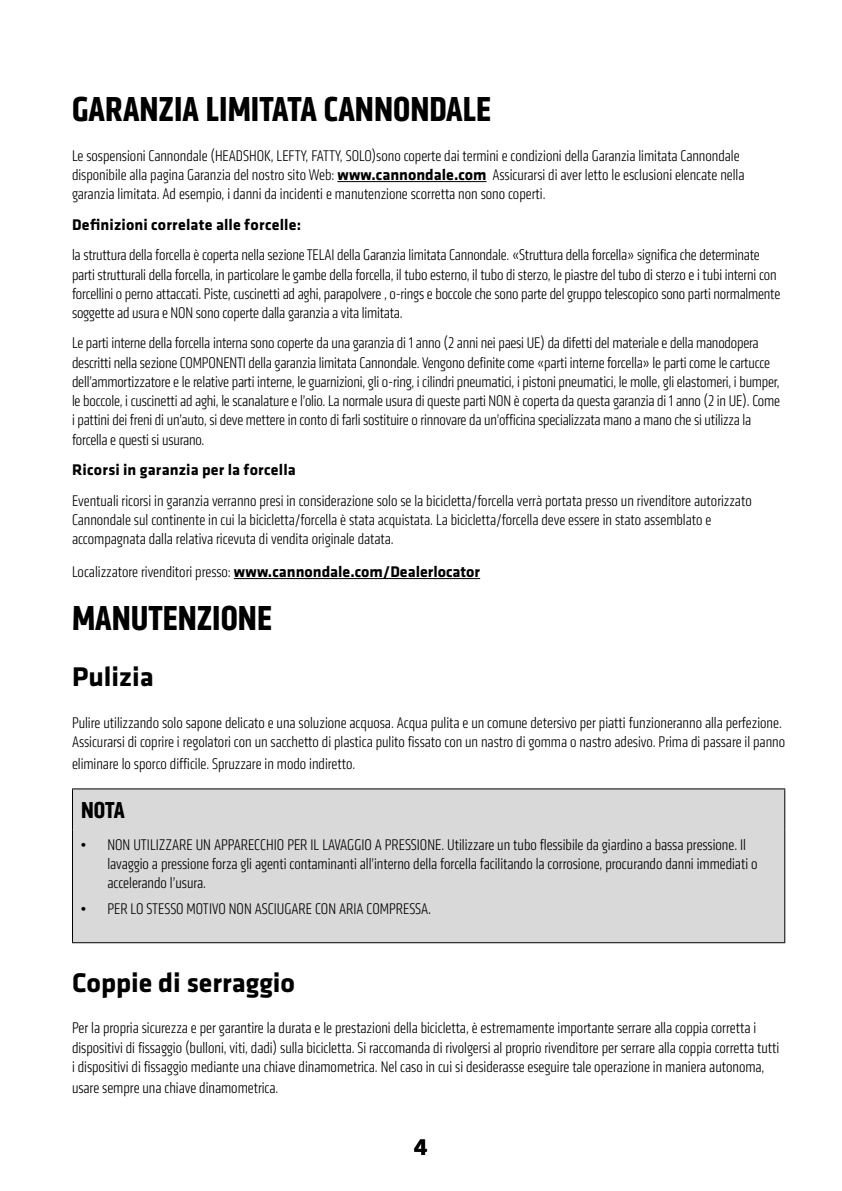
<style>
.page{position:relative;width:842px;height:1191px;background:#fff}
.page>*{position:absolute;margin:0;border:0;box-sizing:border-box;transform-origin:0 0}
.t1{font:700 condensed 36px "Klavika";color:#000}
.t2{font:700 28px "Klavika Basic";color:#000}
.t3{font:700 condensed 24px "Klavika";color:#000}
.t4{font:700 24px "Klavika Basic";color:#000}
.t5{font:300 condensed 16px/19.2px "Klavika";color:#000}
.t6{font:700 16px "Klavika Basic";letter-spacing:.01em;color:#000}
.s1{font-family:"Klavika Basic";font-weight:700;font-stretch:normal}
.s2{font-family:"Klavika";font-weight:300;font-stretch:condensed}
.s3{font-size:17px}
</style>
<div class="page">
<hr style="left:337px;top:181px;width:149px;height:1px;background:#000">
<hr style="left:234px;top:578px;width:246px;height:1px;background:#000">
<div style="left:73px;top:789px;width:711px;height:153px;background:#d9d9d9"></div>
<hr style="left:72px;top:942px;width:713px;height:1px;background:#000">
<hr style="left:72px;top:788px;width:713px;height:1px;background:#000">
<hr style="left:72px;top:789px;width:1px;height:41px;background:#000">
<hr style="left:784px;top:789px;width:1px;height:41px;background:#000">
<hr style="left:72px;top:830px;width:1px;height:112px;background:#000">
<hr style="left:784px;top:830px;width:1px;height:112px;background:#000">
<h1 class="t1" style="left:72px;top:86px;width:421px">GARANZIA LIMITATA CANNONDALE</h1>
<p class="t5" style="left:72px;top:146px;width:674px">Le sospensioni Cannondale (HEADSHOK, LEFTY, FATTY, SOLO)sono coperte dai termini e condizioni della Garanzia limitata Cannondale disponibile alla pagina Garanzia del nostro sito Web: <span class="s1">www.cannondale.com</span> Assicurarsi di aver letto le esclusioni elencate nella garanzia limitata. Ad esempio, i danni da incidenti e manutenzione scorretta non sono coperti.</p>
<p class="t6" style="left:72px;top:213px;width:231px">Definizioni correlate alle forcelle:</p>
<p class="t5" style="left:72px;top:246px;width:710px">la struttura della forcella è coperta nella sezione TELAI della Garanzia limitata Cannondale. «Struttura della forcella» significa che determinate parti strutturali della forcella, in particolare le gambe della forcella, il tubo esterno, il tubo di sterzo, le piastre del tubo di sterzo e i tubi interni con forcellini o perno attaccati. Piste, cuscinetti ad aghi, parapolvere , o-rings e boccole che sono parte del gruppo telescopico sono parti normalmente soggette ad usura e NON sono coperte dalla garanzia a vita limitata.</p>
<p class="t5" style="left:72px;top:334px;width:709px">Le parti interne della forcella interna sono coperte da una garanzia di 1 anno (2 anni nei paesi UE) da difetti del materiale e della manodopera descritti nella sezione COMPONENTI della garanzia limitata Cannondale. Vengono definite come «parti interne forcella» le parti come le cartucce dell’ammortizzatore e le relative parti interne, le guarnizioni, gli o-ring, i cilindri pneumatici, i pistoni pneumatici, le molle, gli elastomeri, i bumper, le boccole, i cuscinetti ad aghi, le scanalature e l’olio. La normale usura di queste parti NON è coperta da questa garanzia di 1 anno (2 in UE). Come i pattini dei freni di un’auto, si deve mettere in conto di farli sostituire o rinnovare da un’officina specializzata mano a mano che si utilizza la forcella e questi si usurano.</p>
<p class="t6" style="left:72px;top:458px;width:225px">Ricorsi in garanzia per la forcella</p>
<p class="t5" style="left:72px;top:491px;width:681px">Eventuali ricorsi in garanzia verranno presi in considerazione solo se la bicicletta/forcella verrà portata presso un rivenditore autorizzato<br>Cannondale sul continente in cui la bicicletta/forcella è stata acquistata. La bicicletta/forcella deve essere in stato assemblato e accompagnata dalla relativa ricevuta di vendita originale datata.</p>
<p class="t6" style="left:72px;top:560px;width:410px"><span class="s2">Localizzatore rivenditori presso:</span> www.cannondale.com/Dealerlocator</p>
<h1 class="t1" style="left:72px;top:595px;width:202px">MANUTENZIONE</h1>
<h2 class="t2" style="left:72px;top:657px;width:83px">Pulizia</h2>
<p class="t5" style="left:72px;top:713px;width:715px">Pulire utilizzando solo sapone delicato e una soluzione acquosa. Acqua pulita e un comune detersivo per piatti funzioneranno alla perfezione.<br>Assicurarsi di coprire i regolatori con un sacchetto di plastica pulito fissato con un nastro di gomma o nastro adesivo. Prima di passare il panno</p>
<p class="t5" style="left:72px;top:754px;width:285px">eliminare lo sporco difficile. Spruzzare in modo indiretto.</p>
<h3 class="t3" style="left:81px;top:795px;width:45px">NOTA</h3>
<p class="t5" style="left:107px;top:835px;width:652px;text-indent:-27px">• NON UTILIZZARE UN APPARECCHIO PER IL LAVAGGIO A PRESSIONE. Utilizzare un tubo flessibile da giardino a bassa pressione. Il lavaggio a pressione forza gli agenti contaminanti all’interno della forcella facilitando la corrosione, procurando danni immediati o accelerando l’usura.</p>
<p class="t5" style="left:80px;top:899px;width:352px">• PER LO STESSO MOTIVO NON ASCIUGARE CON ARIA COMPRESSA<span class="s3">.</span></p>
<h2 class="t2" style="left:72px;top:962px;width:225px">Coppie di serraggio</h2>
<p class="t5" style="left:72px;top:1018px;width:709px">Per la propria sicurezza e per garantire la durata e le prestazioni della bicicletta, è estremamente importante serrare alla coppia corretta i dispositivi di fissaggio (bulloni, viti, dadi) sulla bicicletta. Si raccomanda di rivolgersi al proprio rivenditore per serrare alla coppia corretta tutti i dispositivi di fissaggio mediante una chiave dinamometrica. Nel caso in cui si desiderasse eseguire tale operazione in maniera autonoma,</p>
<p class="t5" style="left:72px;top:1078px;width:208px">usare sempre una chiave dinamometrica.</p>
<h3 class="t4" style="left:414px;top:1129px;width:15px">4</h3>
</div>
